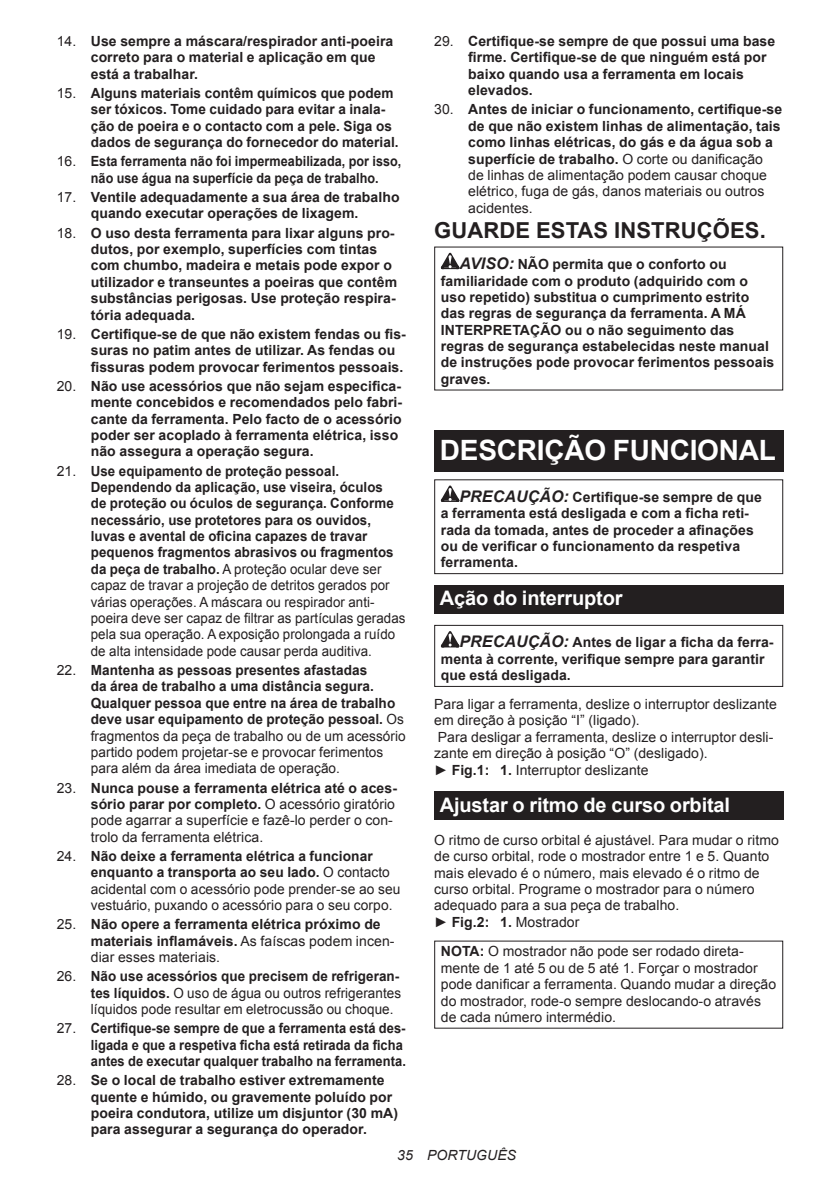
<style>
.page{position:relative;width:840px;height:1191px;background:#fff}
.page>*{position:absolute;margin:0;border:0;box-sizing:border-box;transform-origin:0 0}
.t1{font:700 28px "Arial";letter-spacing:-.01em;color:#fff}
.t2{font:700 22px "Arial";letter-spacing:.005em;color:#231f20}
.t3{font:700 20px "Arial";letter-spacing:-.01em;color:#fff}
.t4{font:700 14px/16.4px "Arial";letter-spacing:.005em;color:#231f20}
.t5{font:14px/16.4px "Arial";letter-spacing:.005em;color:#231f20}
.t6{font:700 14px/16.4px "Arial";letter-spacing:.005em;color:#231f20;scale:.95 1}
.t7{font:700 14px/16.4px "Arial";letter-spacing:.005em;color:#231f20;scale:.92 1}
.t8{font:700 14px/16.4px "Arial";letter-spacing:.005em;color:#231f20;scale:.9 1}
.t9{font:italic 14px "Arial";letter-spacing:.005em;color:#231f20}
.s1{font-weight:400}
.s2{font-weight:700}
.s3{font-style:italic;font-size:16px}
</style>
<div class="page">
<svg style="left:440px;top:253px;width:19px;height:16px"></svg>
<div style="left:434px;top:430px;width:348px;height:41px;background:#231f20"></div>
<svg style="left:440px;top:485px;width:19px;height:17px"></svg>
<div style="left:434px;top:479px;width:348px;height:95px;border:1px solid #231f20"></div>
<div style="left:434px;top:585px;width:348px;height:29px;background:#231f20"></div>
<svg style="left:440px;top:631px;width:19px;height:16px"></svg>
<div style="left:434px;top:625px;width:348px;height:62px;border:1px solid #231f20"></div>
<div style="left:434px;top:791px;width:348px;height:29px;background:#231f20"></div>
<p class="t4" style="left:91px;top:33px;width:304px;text-indent:-34px"><span class="s1">14.</span> Use sempre a máscara/respirador anti-poeira correto para o material e aplicação em que está a trabalhar.</p>
<p class="t4" style="left:91px;top:85px;width:309px;text-indent:-34px"><span class="s1">15.</span> Alguns materiais contêm químicos que podem ser tóxicos. Tome cuidado para evitar a inala&shy;ção de poeira e o contacto com a pele. Siga os dados de segurança do fornecedor do material.</p>
<p class="t8" style="left:91px;top:154px;width:346px;text-indent:-34px"><span class="s1">16.</span> Esta ferramenta não foi impermeabilizada, por isso, não use água na superfície da peça de trabalho.</p>
<p class="t4" style="left:57px;top:189px;width:344px;text-align:center"><span class="s1">17.</span> Ventile adequadamente a sua área de trabalho quando executar operações de lixagem.</p>
<p class="t4" style="left:91px;top:225px;width:308px;text-indent:-34px"><span class="s1">18.</span> O uso desta ferramenta para lixar alguns pro&shy;dutos, por exemplo, superfícies com tintas com chumbo, madeira e metais pode expor o utilizador e transeuntes a poeiras que contêm substâncias perigosas. Use proteção respira&shy;tória adequada.</p>
<p class="t4" style="left:91px;top:326px;width:316px;text-indent:-34px"><span class="s1">19.</span> Certifique-se de que não existem fendas ou fis&shy;suras no patim antes de utilizar. As fendas ou fissuras podem provocar ferimentos pessoais.</p>
<p class="t4" style="left:91px;top:378px;width:312px;text-indent:-34px"><span class="s1">20.</span> Não use acessórios que não sejam especifica&shy;mente concebidos e recomendados pelo fabri&shy;cante da ferramenta. Pelo facto de o acessório poder ser acoplado à ferramenta elétrica, isso não assegura a operação segura.</p>
<p class="t6" style="left:91px;top:463px;width:332px;text-indent:-34px"><span class="s1">21.</span> Use equipamento de proteção pessoal.<br>Dependendo da aplicação, use viseira, óculos<br>de proteção ou óculos de segurança. Conforme necessário, use protetores para os ouvidos, luvas e avental de oficina capazes de travar pequenos fragmentos abrasivos ou fragmentos da peça de trabalho. <span class="s1">A proteção ocular deve ser capaz de travar a projeção de detritos gerados por várias operações. A máscara ou respirador anti&shy;poeira deve ser capaz de filtrar as partículas geradas pela sua operação. A exposição prolongada a ruído de alta intensidade pode causar perda auditiva.</span></p>
<p class="t4" style="left:91px;top:662px;width:316px;text-indent:-34px"><span class="s1">22.</span> Mantenha as pessoas presentes afastadas<br>da área de trabalho a uma distância segura.<br>Qualquer pessoa que entre na área de trabalho deve usar equipamento de proteção pessoal. <span class="s1">Os fragmentos da peça de trabalho ou de um acessório partido podem projetar-se e provocar ferimentos para além da área imediata de operação.</span></p>
<p class="t5" style="left:91px;top:779px;width:307px;text-indent:-34px">23. <span class="s2">Nunca pouse a ferramenta elétrica até o aces&shy;sório parar por completo.</span> O acessório giratório pode agarrar a superfície e fazê-lo perder o con&shy;trolo da ferramenta elétrica.</p>
<p class="t5" style="left:91px;top:848px;width:311px;text-indent:-34px">24. <span class="s2">Não deixe a ferramenta elétrica a funcionar enquanto a transporta ao seu lado.</span> O contacto acidental com o acessório pode prender-se ao seu vestuário, puxando o acessório para o seu corpo.</p>
<p class="t4" style="left:91px;top:916px;width:305px;text-indent:-34px"><span class="s1">25.</span> Não opere a ferramenta elétrica próximo de materiais inflamáveis. <span class="s1">As faíscas podem incen&shy;diar esses materiais.</span></p>
<p class="t5" style="left:91px;top:968px;width:312px;text-indent:-34px">26. <span class="s2">Não use acessórios que precisem de refrigeran&shy;tes líquidos.</span> O uso de água ou outros refrigerantes líquidos pode resultar em eletrocussão ou choque.</p>
<p class="t7" style="left:91px;top:1020px;width:344px;text-indent:-34px"><span class="s1">27.</span> Certifique-se sempre de que a ferramenta está des&shy;ligada e que a respetiva ficha está retirada da ficha antes de executar qualquer trabalho na ferramenta.</p>
<p class="t4" style="left:91px;top:1072px;width:308px;text-indent:-34px"><span class="s1">28.</span> Se o local de trabalho estiver extremamente quente e húmido, ou gravemente poluído por poeira condutora, utilize um disjuntor (30 mA) para assegurar a segurança do operador.</p>
<p class="t4" style="left:468px;top:33px;width:308px;text-indent:-34px"><span class="s1">29.</span> Certifique-se sempre de que possui uma base firme. Certifique-se de que ninguém está por baixo quando usa a ferramenta em locais elevados.</p>
<p class="t4" style="left:468px;top:102px;width:315px;text-indent:-34px"><span class="s1">30.</span> Antes de iniciar o funcionamento, certifique-se de que não existem linhas de alimentação, tais como linhas elétricas, do gás e da água sob a superfície de trabalho. <span class="s1">O corte ou danificação de linhas de alimentação podem causar choque elétrico, fuga de gás, danos materiais ou outros acidentes.</span></p>
<h2 class="t2" style="left:434px;top:216px;width:333px">GUARDE ESTAS INSTRUÇÕES.</h2>
<p class="t4" style="left:440px;top:256px;width:335px;text-indent:19px"><span class="s3">AVISO:</span> NÃO permita que o conforto ou familiaridade com o produto (adquirido com o uso repetido) substitua o cumprimento estrito das regras de segurança da ferramenta. A MÁ INTERPRETAÇÃO ou o não seguimento das regras de segurança estabelecidas neste manual de instruções pode provocar ferimentos pessoais graves.</p>
<h1 class="t1" style="left:439px;top:431px;width:337px">DESCRIÇÃO FUNCIONAL</h1>
<p class="t4" style="left:440px;top:489px;width:322px;text-indent:19px"><span class="s3">PRECAUÇÃO:</span> Certifique-se sempre de que a ferramenta está desligada e com a ficha reti&shy;rada da tomada, antes de proceder a afinações ou de verificar o funcionamento da respetiva ferramenta.</p>
<h3 class="t3" style="left:439px;top:585px;width:184px">Ação do interruptor</h3>
<p class="t4" style="left:440px;top:635px;width:334px;text-indent:19px"><span class="s3">PRECAUÇÃO:</span> Antes de ligar a ficha da ferra&shy;menta à corrente, verifique sempre para garantir que está desligada.</p>
<p class="t5" style="left:434px;top:696px;width:344px">Para ligar a ferramenta, deslize o interruptor deslizante em direção à posição “I” (ligado).<br>Para desligar a ferramenta, deslize o interruptor desli&shy;zante em direção à posição “O” (desligado).<br>► <span class="s2">Fig.1: 1.</span> Interruptor deslizante</p>
<h3 class="t3" style="left:439px;top:791px;width:291px">Ajustar o ritmo de curso orbital</h3>
<p class="t5" style="left:434px;top:832px;width:346px">O ritmo de curso orbital é ajustável. Para mudar o ritmo de curso orbital, rode o mostrador entre 1 e 5. Quanto mais elevado é o número, mais elevado é o ritmo de curso orbital. Programe o mostrador para o número adequado para a sua peça de trabalho.<br>► <span class="s2">Fig.2: 1.</span> Mostrador</p>
<p class="t5" style="left:440px;top:943px;width:336px"><span class="s2">NOTA:</span> O mostrador não pode ser rodado direta&shy;mente de 1 até 5 ou de 5 até 1. Forçar o mostrador pode danificar a ferramenta. Quando mudar a direção do mostrador, rode-o sempre deslocando-o através de cada número intermédio.</p>
<p class="t9" style="left:397px;top:1146px;width:120px">35 PORTUGUÊS</p>
</div>
